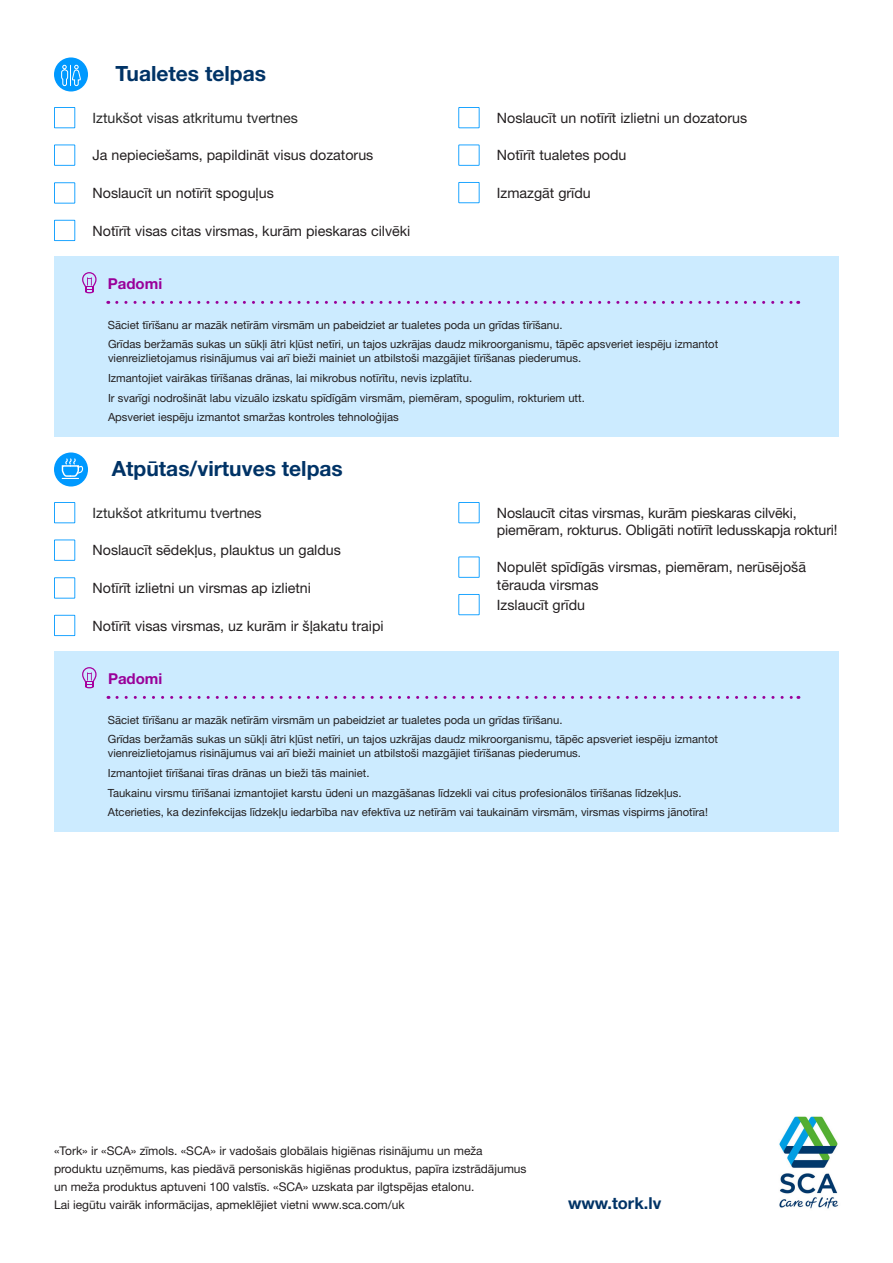
<style>
.page{position:relative;width:893px;height:1263px;background:#fff}
.page>*{position:absolute;margin:0;border:0;box-sizing:border-box;transform-origin:0 0}
.Styckeformat_2{font:700 21px "Helvetica Neue";color:#036}
.t1{font:700 16.5px "Helvetica Neue";color:#036}
.Styckeformat_2_-_whi{font:700 15px "Helvetica Neue";color:#909}
.Styckeformat_1{font:14.25px/17.1px "Helvetica Neue";color:#231f20}
.Styckeformat_1-2{font:14.25px "Helvetica Neue";color:#282828}
.t2{font:12px/18px "Helvetica Neue";color:#231f20}
.Styckeformat_3{font:11.25px/13.5px "Helvetica Neue";color:#231f20}
</style>
<div class="page">
<svg style="left:54px;top:107px;width:21px;height:21px"></svg>
<svg style="left:54px;top:182px;width:21px;height:22px"></svg>
<svg style="left:458px;top:107px;width:22px;height:21px"></svg>
<svg style="left:54px;top:144px;width:21px;height:22px"></svg>
<svg style="left:54px;top:220px;width:21px;height:21px"></svg>
<svg style="left:458px;top:144px;width:22px;height:22px"></svg>
<svg style="left:458px;top:182px;width:22px;height:21px"></svg>
<div style="left:54px;top:257px;width:785px;height:180px;background:#ccebff"></div>
<div style="left:54px;top:57px;width:34px;height:34px;background:#09f;border-radius:50%"></div>
<svg style="left:61px;top:64px;width:20px;height:22px"></svg>
<svg style="left:117px;top:301px;width:682px;height:3px"></svg>
<svg style="left:54px;top:502px;width:21px;height:21px"></svg>
<svg style="left:54px;top:577px;width:21px;height:22px"></svg>
<svg style="left:458px;top:502px;width:22px;height:21px"></svg>
<svg style="left:54px;top:539px;width:21px;height:22px"></svg>
<svg style="left:54px;top:615px;width:21px;height:21px"></svg>
<svg style="left:458px;top:556px;width:22px;height:22px"></svg>
<svg style="left:458px;top:594px;width:22px;height:21px"></svg>
<div style="left:54px;top:652px;width:785px;height:180px;background:#ccebff"></div>
<div style="left:54px;top:452px;width:34px;height:34px;background:#09f;border-radius:50%"></div>
<svg style="left:61px;top:457px;width:23px;height:22px"></svg>
<svg style="left:117px;top:696px;width:682px;height:3px"></svg>
<img style="left:779px;top:1116px;width:60px;height:93px">
<svg style="left:82px;top:667px;width:15px;height:21px"></svg>
<svg style="left:82px;top:272px;width:15px;height:21px"></svg>
<p class="Styckeformat_2" style="left:116px;top:57px;width:152px">Tualetes telpas</p>
<p class="Styckeformat_1-2" style="left:93px;top:108px;width:207px">Iztukšot visas atkritumu tvertnes</p>
<p class="Styckeformat_1" style="left:93px;top:148px;width:282px">Ja nepieciešams, papildināt visus dozatorus</p>
<p class="Styckeformat_1" style="left:93px;top:185px;width:183px">Noslaucīt un notīrīt spoguļus</p>
<p class="Styckeformat_1" style="left:93px;top:223px;width:319px">Notīrīt visas citas virsmas, kurām pieskaras cilvēki</p>
<p class="Styckeformat_2_-_whi" style="left:108px;top:272px;width:56px">Padomi</p>
<p class="Styckeformat_1" style="left:497px;top:110px;width:252px">Noslaucīt un notīrīt izlietni un dozatorus</p>
<p class="Styckeformat_1" style="left:497px;top:148px;width:131px">Notīrīt tualetes podu</p>
<p class="Styckeformat_1" style="left:497px;top:185px;width:95px">Izmazgāt grīdu</p>
<p class="Styckeformat_3" style="left:108px;top:318px;width:456px">Sāciet tīrīšanu ar mazāk netīrām virsmām un pabeidziet ar tualetes poda un grīdas tīrīšanu.</p>
<p class="Styckeformat_3" style="left:108px;top:338px;width:612px">Grīdas beržamās sukas un sūkļi ātri kļūst netīri, un tajos uzkrājas daudz mikroorganismu, tāpēc apsveriet iespēju izmantot vienreizlietojamus risinājumus vai arī bieži mainiet un atbilstoši mazgājiet tīrīšanas piederumus.</p>
<p class="Styckeformat_3" style="left:108px;top:372px;width:366px">Izmantojiet vairākas tīrīšanas drānas, lai mikrobus notīrītu, nevis izplatītu.</p>
<p class="Styckeformat_3" style="left:108px;top:391px;width:478px">Ir svarīgi nodrošināt labu vizuālo izskatu spīdīgām virsmām, piemēram, spogulim, rokturiem utt.</p>
<p class="Styckeformat_3" style="left:108px;top:411px;width:292px">Apsveriet iespēju izmantot smaržas kontroles tehnoloģijas</p>
<p class="Styckeformat_2" style="left:112px;top:452px;width:233px">Atpūtas/virtuves telpas</p>
<p class="Styckeformat_1-2" style="left:93px;top:503px;width:171px">Iztukšot atkritumu tvertnes</p>
<p class="Styckeformat_1" style="left:93px;top:542px;width:250px">Noslaucīt sēdekļus, plauktus un galdus</p>
<p class="Styckeformat_1" style="left:93px;top:580px;width:220px">Notīrīt izlietni un virsmas ap izlietni</p>
<p class="Styckeformat_1" style="left:93px;top:618px;width:293px">Notīrīt visas virsmas, uz kurām ir šļakatu traipi</p>
<p class="Styckeformat_2_-_whi" style="left:108px;top:667px;width:56px">Padomi</p>
<p class="Styckeformat_1" style="left:497px;top:505px;width:342px">Noslaucīt citas virsmas, kurām pieskaras cilvēki, piemēram, rokturus. Obligāti notīrīt ledusskapja rokturi!</p>
<p class="Styckeformat_1" style="left:497px;top:560px;width:311px">Nopulēt spīdīgās virsmas, piemēram, nerūsējošā tērauda virsmas</p>
<p class="Styckeformat_1" style="left:497px;top:597px;width:90px">Izslaucīt grīdu</p>
<p class="Styckeformat_3" style="left:108px;top:713px;width:456px">Sāciet tīrīšanu ar mazāk netīrām virsmām un pabeidziet ar tualetes poda un grīdas tīrīšanu.</p>
<p class="Styckeformat_3" style="left:108px;top:733px;width:612px">Grīdas beržamās sukas un sūkļi ātri kļūst netīri, un tajos uzkrājas daudz mikroorganismu, tāpēc apsveriet iespēju izmantot vienreizlietojamus risinājumus vai arī bieži mainiet un atbilstoši mazgājiet tīrīšanas piederumus.</p>
<p class="Styckeformat_3" style="left:108px;top:767px;width:263px">Izmantojiet tīrīšanai tīras drānas un bieži tās mainiet.</p>
<p class="Styckeformat_3" style="left:108px;top:786px;width:575px">Taukainu virsmu tīrīšanai izmantojiet karstu ūdeni un mazgāšanas līdzekli vai citus profesionālos tīrīšanas līdzekļus.</p>
<p class="Styckeformat_3" style="left:108px;top:806px;width:602px">Atcerieties, ka dezinfekcijas līdzekļu iedarbība nav efektīva uz netīrām vai taukainām virsmām, virsmas vispirms jānotīra!</p>
<p class="t2" style="left:54px;top:1142px;width:474px">«Tork» ir «SCA» zīmols. «SCA» ir vadošais globālais higiēnas risinājumu un meža produktu uzņēmums, kas piedāvā personiskās higiēnas produktus, papīra izstrādājumus un meža produktus aptuveni 100 valstīs. «SCA» uzskata par ilgtspējas etalonu.</p>
<p class="t2" style="left:54px;top:1196px;width:352px">Lai iegūtu vairāk informācijas, apmeklējiet vietni www.sca.com/uk</p>
<p class="t1" style="left:568px;top:1190px;width:95px">www.tork.lv</p>
</div>
